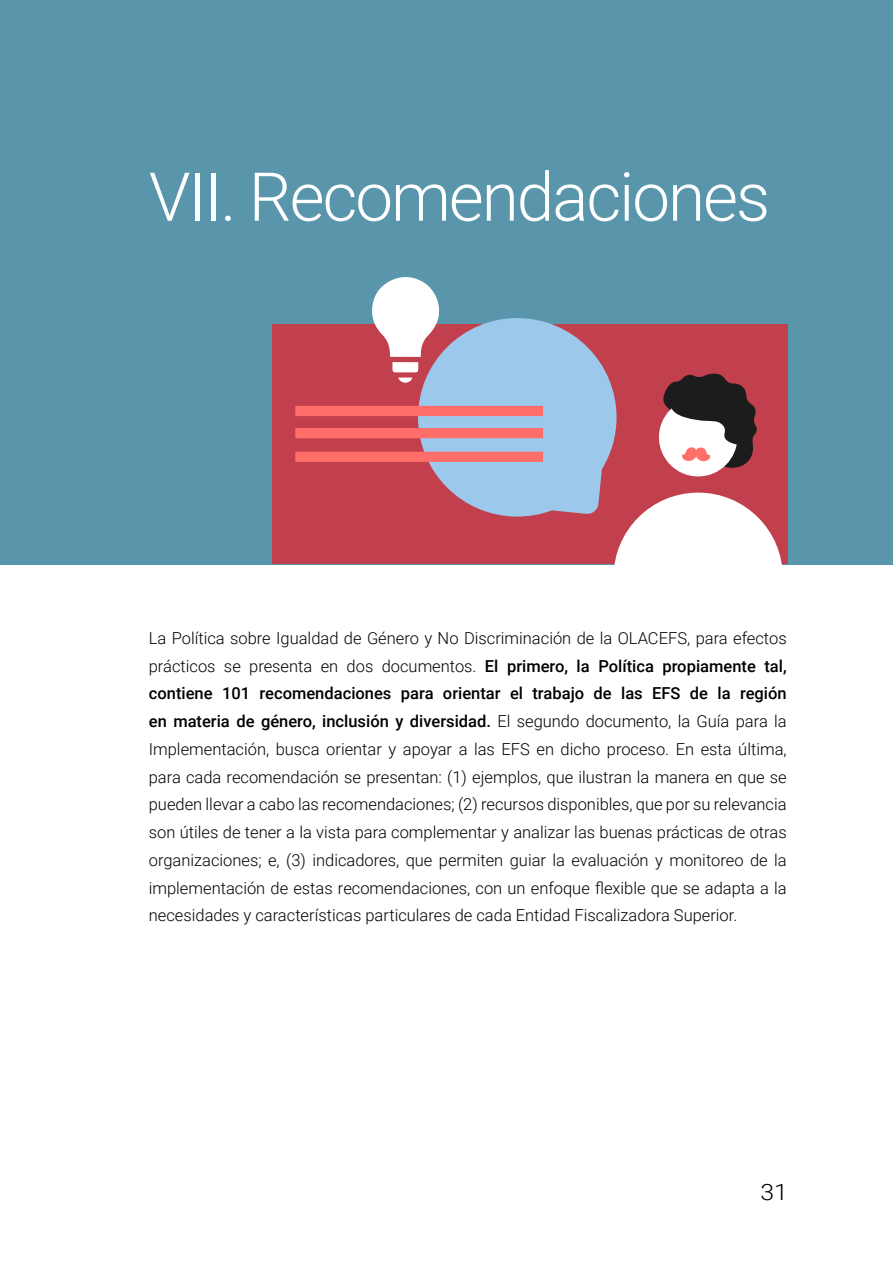
<style>
.page{position:relative;width:893px;height:1263px;background:#fff}
.page>*{position:absolute;margin:0;border:0;box-sizing:border-box;transform-origin:0 0}
.t1{font:300 67.5px "Roboto";letter-spacing:-.03em;color:#fff}
.t2{font:300 22.5px "Roboto";color:#000;scale:1.1 1}
.t3{font:300 16.5px/27.8px "Roboto";color:#000;text-align:justify}
.s1{font-weight:500}
</style>
<div class="page">
<div style="left:0;top:0;width:893px;height:564px;background:#5996ab"></div>
<div style="left:272px;top:324px;width:516px;height:240px;background:#c2404d"></div>
<svg style="left:372px;top:277px;width:410px;height:287px"></svg>
<div style="left:295px;top:406px;width:248px;height:10px;background:#ff6e69"></div>
<div style="left:295px;top:428px;width:248px;height:10px;background:#ff6e69"></div>
<div style="left:295px;top:452px;width:248px;height:10px;background:#ff6e69"></div>
<h1 class="t1" style="left:149px;top:149px;width:623px">VII. Recomendaciones</h1>
<p class="t3" style="left:149px;top:623px;width:639px">La Política sobre Igualdad de Género y No Discriminación de la OLACEFS, para efectos prácticos se presenta en dos documentos. <span class="s1">El primero, la Política propiamente tal, contiene 101 recomendaciones para orientar el trabajo de las EFS de la región en materia de género, inclusión y diversidad.</span> El segundo documento, la Guía para la Implementación, busca orientar y apoyar a las EFS en dicho proceso. En esta última, para cada recomendación se presentan: (1) ejemplos, que ilustran la manera en que se pueden llevar a cabo las recomendaciones; (2) recursos disponibles, que por su relevancia son útiles de tener a la vista para complementar y analizar las buenas prácticas de otras organizaciones; e, (3) indicadores, que permiten guiar la evaluación y monitoreo de la implementación de estas recomendaciones, con un enfoque flexible que se adapta a la necesidades y características particulares de cada Entidad Fiscalizadora Superior.</p>
<h2 class="t2" style="left:760px;top:1176px;width:26px">31</h2>
</div>
